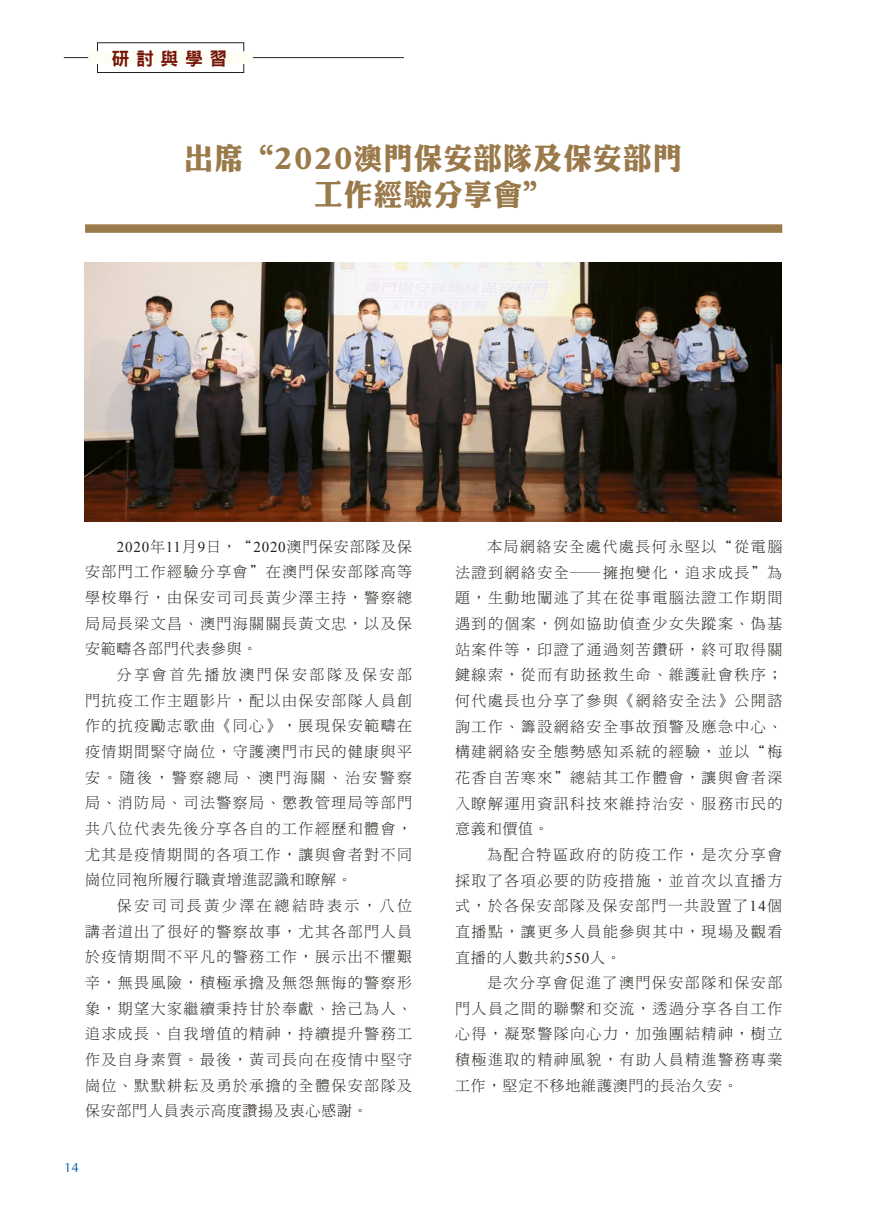
<style>
.page{position:relative;width:893px;height:1212px;background:#fff}
.page>*{position:absolute;margin:0;border:0;box-sizing:border-box;transform-origin:0 0}
.t1{font:30px/36px "DF Li King Hei HK W8";letter-spacing:.05em;color:#9a794a;text-align:center;scale:.95 1}
.t2{font:18px "DF Hei HK W9";letter-spacing:.36em;color:#731506}
.t3{font:15px/25.7px "DF Ming HK W3";letter-spacing:.095em;color:#26211c;text-align:justify}
.t4{font:13.5px "Ottawa Plain";color:#0056a3}
.s1{font-family:"Times New Roman"}
</style>
<div class="page">
<hr style="left:64px;top:57px;width:340px;height:1px;background:#26211c">
<div style="left:97px;top:43px;width:147px;height:30px;border:1px solid #26211c"></div>
<div style="left:88px;top:51px;width:165px;height:13px;background:#fefef5"></div>
<div style="left:85px;top:224px;width:697px;height:9px;background:#9a794a"></div>
<img style="left:84px;top:262px;width:698px;height:260px">
<p class="t2" style="left:112px;top:48px;width:117px">研討與學習</p>
<h1 class="t1" style="left:185px;top:139px;width:525px">出席“2020澳門保安部隊及保安部門工作經驗分享會”</h1>
<p class="t3" style="left:85px;top:533px;width:329px;text-indent:32px"><span class="s1">2020</span>年<span class="s1">11</span>月<span class="s1">9</span>日，“<span class="s1">2020</span>澳門保安部隊及保安部門工作經驗分享會”在澳門保安部隊高等學校舉行，由保安司司長黃少澤主持，警察總局局長梁文昌、澳門海關關長黃文忠，以及保安範疇各部門代表參與。</p>
<p class="t3" style="left:85px;top:661px;width:329px;text-indent:32px">分享會首先播放澳門保安部隊及保安部門抗疫工作主題影片，配以由保安部隊人員創作的抗疫勵志歌曲《同心》，展現保安範疇在疫情期間緊守崗位，守護澳門市民的健康與平安。隨後，警察總局、澳門海關、治安警察局、消防局、司法警察局、懲教管理局等部門共八位代表先後分享各自的工作經歷和體會，尤其是疫情期間的各項工作，讓與會者對不同崗位同袍所履行職責增進認識和瞭解。</p>
<p class="t3" style="left:85px;top:892px;width:329px;text-indent:32px">保安司司長黃少澤在總結時表示，八位講者道出了很好的警察故事，尤其各部門人員於疫情期間不平凡的警務工作，展示出不懼艱辛，無畏風險，積極承擔及無怨無悔的警察形象，期望大家繼續秉持甘於奉獻、捨己為人、追求成長、自我增值的精神，持續提升警務工作及自身素質。最後，黃司長向在疫情中堅守崗位、默默耕耘及勇於承擔的全體保安部隊及保安部門人員表示高度讚揚及衷心感謝。</p>
<p class="t4" style="left:64px;top:1159px;width:17px">14</p>
<p class="t3" style="left:455px;top:534px;width:329px;text-indent:32px">本局網絡安全處代處長何永堅以“從電腦法證到網絡安全—擁抱變化，追求成長”為題，生動地闡述了其在從事電腦法證工作期間遇到的個案，例如協助偵查少女失蹤案、偽基站案件等，印證了通過刻苦鑽研，終可取得關鍵線索，從而有助拯救生命、維護社會秩序；何代處長也分享了參與《網絡安全法》公開諮詢工作、籌設網絡安全事故預警及應急中心、構建網絡安全態勢感知系統的經驗，並以“梅花香自苦寒來”總結其工作體會，讓與會者深入瞭解運用資訊科技來維持治安、服務市民的意義和價值。</p>
<p class="t3" style="left:455px;top:841px;width:329px;text-indent:32px">為配合特區政府的防疫工作，是次分享會採取了各項必要的防疫措施，並首次以直播方式，於各保安部隊及保安部門一共設置了<span class="s1">14</span>個直播點，讓更多人員能參與其中，現場及觀看直播的人數共約<span class="s1">550</span>人。</p>
<p class="t3" style="left:455px;top:970px;width:329px;text-indent:32px">是次分享會促進了澳門保安部隊和保安部門人員之間的聯繫和交流，透過分享各自工作心得，凝聚警隊向心力，加強團結精神，樹立積極進取的精神風貌，有助人員精進警務專業工作，堅定不移地維護澳門的長治久安。</p>
</div>
